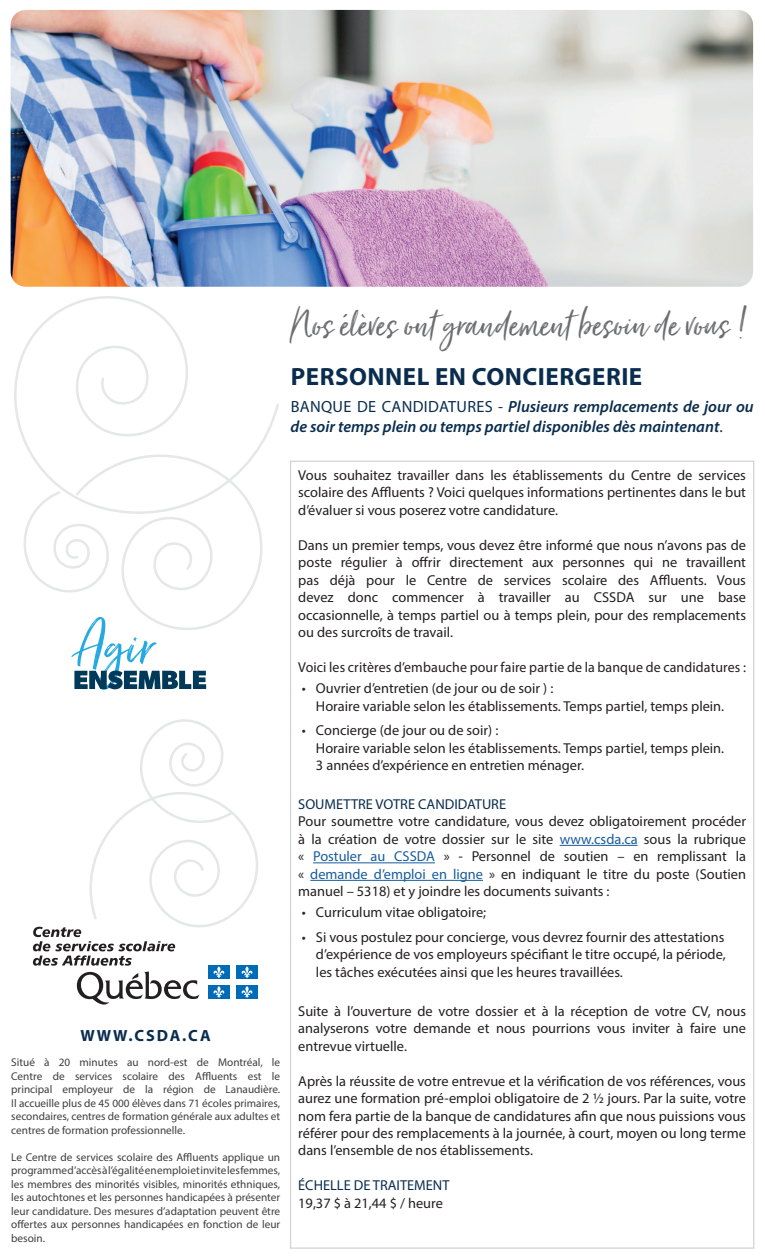
<style>
.page{position:relative;width:765px;height:1260px;background:#fff}
.page>*{position:absolute;margin:0;border:0;box-sizing:border-box;transform-origin:0 0}
.t1{font:45px "Just Lovely";color:#6c6d70}
.t2{font:700 25px "Myriad Pro";letter-spacing:.02em;color:#0a2d4e}
.t3{font:italic 600 16.25px/19.5px "Myriad Pro";color:#0a2d4e}
.t4{font:700 16.25px "Myriad Pro";letter-spacing:.12em;color:#0a2d4e}
.t5{font:14.38px/17.5px "Myriad Pro";color:#231f20;text-align:justify}
.t6{font:14.38px "Myriad Pro";color:#0a2d4e}
.t7{font:11.25px/13.5px "Myriad Pro";color:#3e3e3f;text-align:justify}
.s1{font-weight:400;font-style:normal}
.s2{color:#0a2d4e}
.s3{color:#175d9e}
</style>
<div class="page">
<img style="left:11px;top:10px;width:742px;height:277px">
<hr style="left:560px;top:845px;width:78px;height:1px;background:#175d9e">
<hr style="left:313px;top:862px;width:122px;height:1px;background:#175d9e">
<hr style="left:310px;top:880px;width:173px;height:1px;background:#175d9e">
<svg style="left:14px;top:296px;width:265px;height:147px"></svg>
<svg style="left:23px;top:443px;width:240px;height:247px"></svg>
<svg style="left:33px;top:719px;width:225px;height:286px"></svg>
<h1 class="t1" style="left:291px;top:297px;width:458px">Nos élèves ont grandement besoin de vous !</h1>
<h2 class="t2" style="left:291px;top:361px;width:353px">PERSONNEL EN CONCIERGERIE</h2>
<p class="t3" style="left:291px;top:396px;width:465px"><span class="s1">BANQUE DE CANDIDATURES -</span> Plusieurs remplacements de jour ou de soir temps plein ou temps partiel disponibles dès maintenant<span class="s1">.</span></p>
<p class="t4" style="left:80px;top:1025px;width:132px">WWW.CSDA.CA</p>
<p class="t7" style="left:11px;top:1056px;width:271px">Situé à 20 minutes au nord-est de Montréal, le Centre de services scolaire des Affluents est le principal employeur de la région de Lanaudière.<br>Il accueille plus de 45 000 élèves dans 71 écoles primaires, secondaires, centres de formation générale aux adultes et centres de formation professionnelle.</p>
<p class="t7" style="left:11px;top:1150px;width:271px">Le Centre de services scolaire des Affluents applique un programme d’accès à l’égalité en emploi et invite les femmes, les membres des minorités visibles, minorités ethniques, les autochtones et les personnes handicapées à présenter leur candidature. Des mesures d’adaptation peuvent être offertes aux personnes handicapées en fonction de leur besoin.</p>
<p class="t5" style="left:298px;top:466px;width:449px">Vous souhaitez travailler dans les établissements du Centre de services scolaire des Affluents ? Voici quelques informations pertinentes dans le but d’évaluer si vous poserez votre candidature.</p>
<p class="t5" style="left:298px;top:536px;width:449px">Dans un premier temps, vous devez être informé que nous n’avons pas de poste régulier à offrir directement aux personnes qui ne travaillent pas déjà pour le Centre de services scolaire des Affluents. Vous devez donc commencer à travailler au CSSDA sur une base occasionnelle, à temps partiel ou à temps plein, pour des remplacements ou des surcroîts de travail.</p>
<p class="t5" style="left:298px;top:658px;width:449px">Voici les critères d’embauche pour faire partie de la banque de candidatures :</p>
<p class="t5" style="left:316px;top:679px;width:410px;text-indent:-14px"><span class="s2">•</span> Ouvrier d’entretien (de jour ou de soir ) :<br>Horaire variable selon les établissements. Temps partiel, temps plein.</p>
<p class="t5" style="left:316px;top:722px;width:410px;text-align:left;text-indent:-14px"><span class="s2">•</span> Concierge (de jour ou de soir) :<br>Horaire variable selon les établissements. Temps partiel, temps plein.<br>3 années d’expérience en entretien ménager.</p>
<p class="t6" style="left:298px;top:795px;width:209px">SOUMETTRE VOTRE CANDIDATURE</p>
<p class="t5" style="left:298px;top:813px;width:449px">Pour soumettre votre candidature, vous devez obligatoirement procéder à la création de votre dossier sur le site <span class="s3">www.csda.ca</span> sous la rubrique « <span class="s3">Postuler au CSSDA</span> » - Personnel de soutien – en remplissant la « <span class="s3">demande d’emploi en ligne</span> » en indiquant le titre du poste (Soutien manuel – 5318) et y joindre les documents suivants :</p>
<p class="t5" style="left:302px;top:904px;width:186px"><span class="s2">•</span> Curriculum vitae obligatoire;</p>
<p class="t5" style="left:316px;top:928px;width:411px;text-indent:-14px"><span class="s2">•</span> Si vous postulez pour concierge, vous devrez fournir des attestations d’expérience de vos employeurs spécifiant le titre occupé, la période, les tâches exécutées ainsi que les heures travaillées.</p>
<p class="t5" style="left:298px;top:1002px;width:449px">Suite à l’ouverture de votre dossier et à la réception de votre CV, nous analyserons votre demande et nous pourrions vous inviter à faire une entrevue virtuelle.</p>
<p class="t5" style="left:298px;top:1072px;width:449px">Après la réussite de votre entrevue et la vérification de vos références, vous aurez une formation pré-emploi obligatoire de 2 ½ jours. Par la suite, votre nom fera partie de la banque de candidatures afin que nous puissions vous référer pour des remplacements à la journée, à court, moyen ou long terme dans l’ensemble de nos établissements.</p>
<p class="t6" style="left:298px;top:1177px;width:153px">ÉCHELLE DE TRAITEMENT</p>
<p class="t5" style="left:298px;top:1194px;width:146px">19,37 $ à 21,44 $ / heure</p>
</div>
